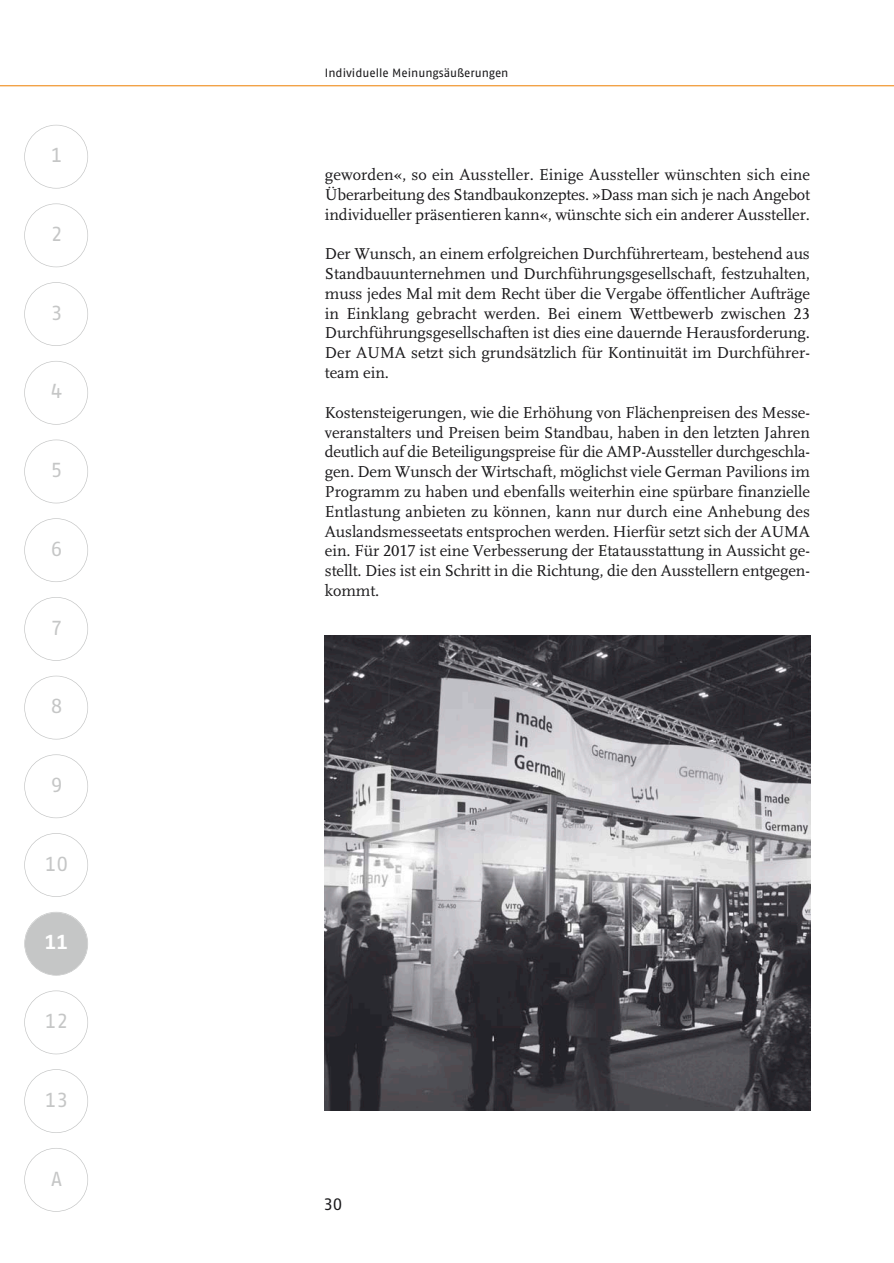
<style>
.page{position:relative;width:894px;height:1263px;background:#fff}
.page>*{position:absolute;margin:0;border:0;box-sizing:border-box;transform-origin:0 0}
.t1{font:20.25px "Fago No Regular Tf";color:#c5c6c6}
.t2{font:20.25px "Fago No Bold Tf";color:#fff}
.t3{font:16.5px/19.8px "Scala LF";letter-spacing:-.005em;color:#19181a;text-align:justify}
.t4{font:16.5px "Fago No Regular Tf";color:#19181a}
.t5{font:12px "Fago No Regular Tf";color:#19181a}
</style>
<div class="page">
<hr style="left:0;top:85px;width:893px;height:1px;background:#ed7e00">
<div style="left:24px;top:125px;width:64px;height:63px;border:1px solid #c5c6c6;border-radius:50%"></div>
<div style="left:24px;top:203px;width:64px;height:64px;border:1px solid #c5c6c6;border-radius:50%"></div>
<div style="left:24px;top:282px;width:64px;height:64px;border:1px solid #c5c6c6;border-radius:50%"></div>
<div style="left:24px;top:361px;width:64px;height:63px;border:1px solid #c5c6c6;border-radius:50%"></div>
<div style="left:24px;top:439px;width:64px;height:64px;border:1px solid #c5c6c6;border-radius:50%"></div>
<div style="left:24px;top:518px;width:64px;height:64px;border:1px solid #c5c6c6;border-radius:50%"></div>
<div style="left:24px;top:597px;width:64px;height:63px;border:1px solid #c5c6c6;border-radius:50%"></div>
<div style="left:24px;top:675px;width:64px;height:64px;border:1px solid #c5c6c6;border-radius:50%"></div>
<div style="left:24px;top:754px;width:64px;height:64px;border:1px solid #c5c6c6;border-radius:50%"></div>
<div style="left:24px;top:833px;width:64px;height:63px;border:1px solid #c5c6c6;border-radius:50%"></div>
<div style="left:25px;top:912px;width:62px;height:62px;background:#c5c6c6;border-radius:50%"></div>
<div style="left:24px;top:911px;width:64px;height:64px;border:1px solid #c5c6c6;border-radius:50%"></div>
<div style="left:24px;top:990px;width:64px;height:64px;border:1px solid #c5c6c6;border-radius:50%"></div>
<div style="left:24px;top:1069px;width:64px;height:63px;border:1px solid #c5c6c6;border-radius:50%"></div>
<div style="left:24px;top:1147px;width:64px;height:64px;border:1px solid #c5c6c6;border-radius:50%"></div>
<img style="left:325px;top:635px;width:484px;height:474px">
<p class="t1" style="left:51px;top:148px;width:13px">1</p>
<p class="t1" style="left:51px;top:226px;width:13px">2</p>
<p class="t1" style="left:51px;top:305px;width:13px">3</p>
<p class="t1" style="left:51px;top:384px;width:13px">4</p>
<p class="t1" style="left:51px;top:462px;width:13px">5</p>
<p class="t1" style="left:51px;top:541px;width:13px">6</p>
<p class="t1" style="left:51px;top:620px;width:13px">7</p>
<p class="t1" style="left:51px;top:698px;width:13px">8</p>
<p class="t1" style="left:51px;top:777px;width:13px">9</p>
<p class="t1" style="left:45px;top:856px;width:25px">10</p>
<p class="t2" style="left:45px;top:934px;width:25px">11</p>
<p class="t1" style="left:45px;top:1013px;width:25px">12</p>
<p class="t1" style="left:45px;top:1092px;width:25px">13</p>
<p class="t1" style="left:51px;top:1170px;width:12px">A</p>
<p class="t5" style="left:325px;top:69px;width:185px">Individuelle Meinungsäußerungen</p>
<p class="t3" style="left:325px;top:166px;width:486px">geworden«, so ein Aussteller. Einige Aussteller wünschten sich eine Überarbeitung des Standbaukonzeptes. »Dass man sich je nach Angebot individueller präsentieren kann«, wünschte sich ein anderer Aussteller.</p>
<p class="t3" style="left:325px;top:245px;width:486px">Der Wunsch, an einem erfolgreichen Durchführerteam, bestehend aus Standbauunternehmen und Durchführungsgesellschaft, festzuhalten, muss jedes Mal mit dem Recht über die Vergabe öffentlicher Aufträge in Einklang gebracht werden. Bei einem Wettbewerb zwischen 23<br>Durchführungsgesellschaften ist dies eine dauernde Herausforderung.<br>Der AUMA setzt sich grundsätzlich für Kontinuität im Durchführer&shy;team ein.</p>
<p class="t3" style="left:325px;top:404px;width:486px">Kostensteigerungen, wie die Erhöhung von Flächenpreisen des Messe&shy;veranstalters und Preisen beim Standbau, haben in den letzten Jahren deutlich auf die Beteiligungspreise für die AMP-Aussteller durchgeschla&shy;gen. Dem Wunsch der Wirtschaft, möglichst viele German Pavilions im Programm zu haben und ebenfalls weiterhin eine spürbare finanzielle Entlastung anbieten zu können, kann nur durch eine Anhebung des Auslandsmesseetats entsprochen werden. Hierfür setzt sich der AUMA ein. Für 2017 ist eine Verbesserung der Etatausstattung in Aussicht ge&shy;stellt. Dies ist ein Schritt in die Richtung, die den Ausstellern entgegen&shy;kommt.</p>
<p class="t4" style="left:323px;top:1198px;width:21px">30</p>
</div>
